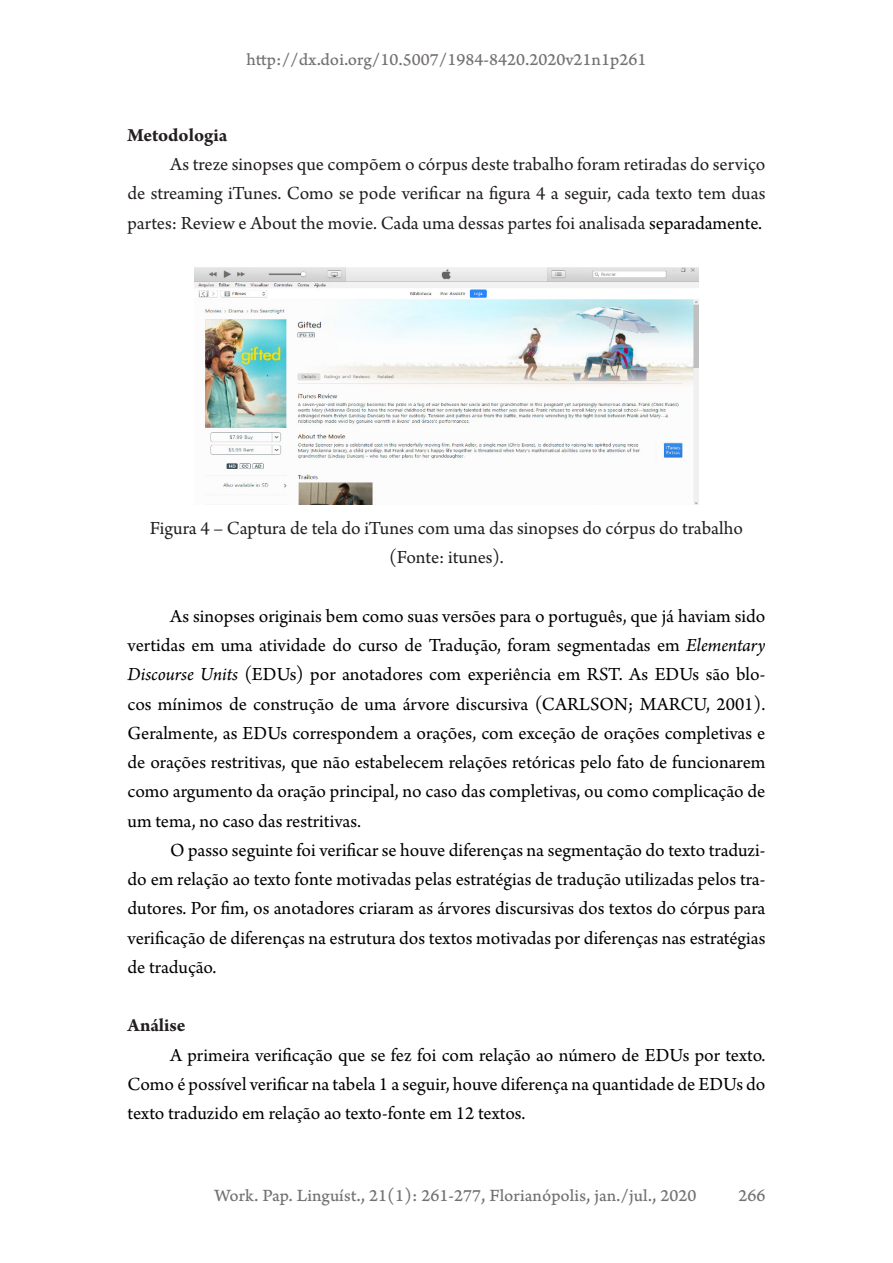
<style>
.page{position:relative;width:893px;height:1263px;background:#fff}
.page>*{position:absolute;margin:0;border:0;box-sizing:border-box;transform-origin:0 0}
.t1{font:19.5px/29.2px "Arno Pro";color:#000;text-align:justify}
.Legenda{font:19.5px/29.2px "Arno Pro";letter-spacing:-.005em;color:#231f20;text-align:justify}
.Título_seção{font:700 19.5px "Arno Pro";color:#231f20}
.t2{font:18px "Arno Pro Caption";color:#757172}
.s1{color:#000}
.s2{font-style:italic}
</style>
<div class="page">
<img style="left:194px;top:268px;width:505px;height:237px">
<p class="t2" style="left:246px;top:49px;width:401px">http://dx.doi.org/10.5007/1984-8420.2020v21n1p261</p>
<p class="Título_seção" style="left:128px;top:124px;width:101px">Metodologia</p>
<p class="Legenda" style="left:128px;top:151px;width:639px;text-indent:43px">As treze sinopses que compõem o córpus deste trabalho foram retiradas do serviço de streaming iTunes. Como se pode verificar na figura 4 a seguir, cada texto tem duas partes: Review e About the movie. Cada uma dessas partes foi analisada <span class="s1">separadamente.</span></p>
<p class="Legenda" style="left:150px;top:515px;width:594px;text-align:center">Figura 4 – Captura de tela do iTunes com uma das sinopses do córpus do trabalho (Fonte: itunes).</p>
<p class="t1" style="left:128px;top:602px;width:639px;text-indent:43px">As sinopses originais bem como suas versões para o português, que já haviam sido vertidas em uma atividade do curso de Tradução, foram segmentadas em <span class="s2">Elementary Discourse Units</span> (EDUs) por anotadores com experiência em RST. As EDUs são blo&shy;cos mínimos de construção de uma árvore discursiva (CARLSON; MARCU, 2001).<br>Geralmente, as EDUs correspondem a orações, com exceção de orações completivas e de orações restritivas, que não estabelecem relações retóricas pelo fato de funcionarem como argumento da oração principal, no caso das completivas, ou como complicação de um tema, no caso das restritivas.</p>
<p class="t1" style="left:128px;top:836px;width:639px;text-indent:43px">O passo seguinte foi verificar se houve diferenças na segmentação do texto traduzi&shy;do em relação ao texto fonte motivadas pelas estratégias de tradução utilizadas pelos tra&shy;dutores. Por fim, os anotadores criaram as árvores discursivas dos textos do córpus para verificação de diferenças na estrutura dos textos motivadas por diferenças nas estratégias de tradução.</p>
<p class="Título_seção" style="left:128px;top:1014px;width:60px">Análise</p>
<p class="t1" style="left:128px;top:1041px;width:639px;text-indent:43px">A primeira verificação que se fez foi com relação ao número de EDUs por texto.<br>Como é possível verificar na tabela 1 a seguir, houve diferença na quantidade de EDUs do texto traduzido em relação ao texto-fonte em 12 textos.</p>
<p class="t2" style="left:215px;top:1184px;width:483px">Work. Pap. Linguíst., 21(1): 261-277, Florianópolis, jan./jul., 2020</p>
<p class="t2" style="left:738px;top:1184px;width:28px">266</p>
</div>
